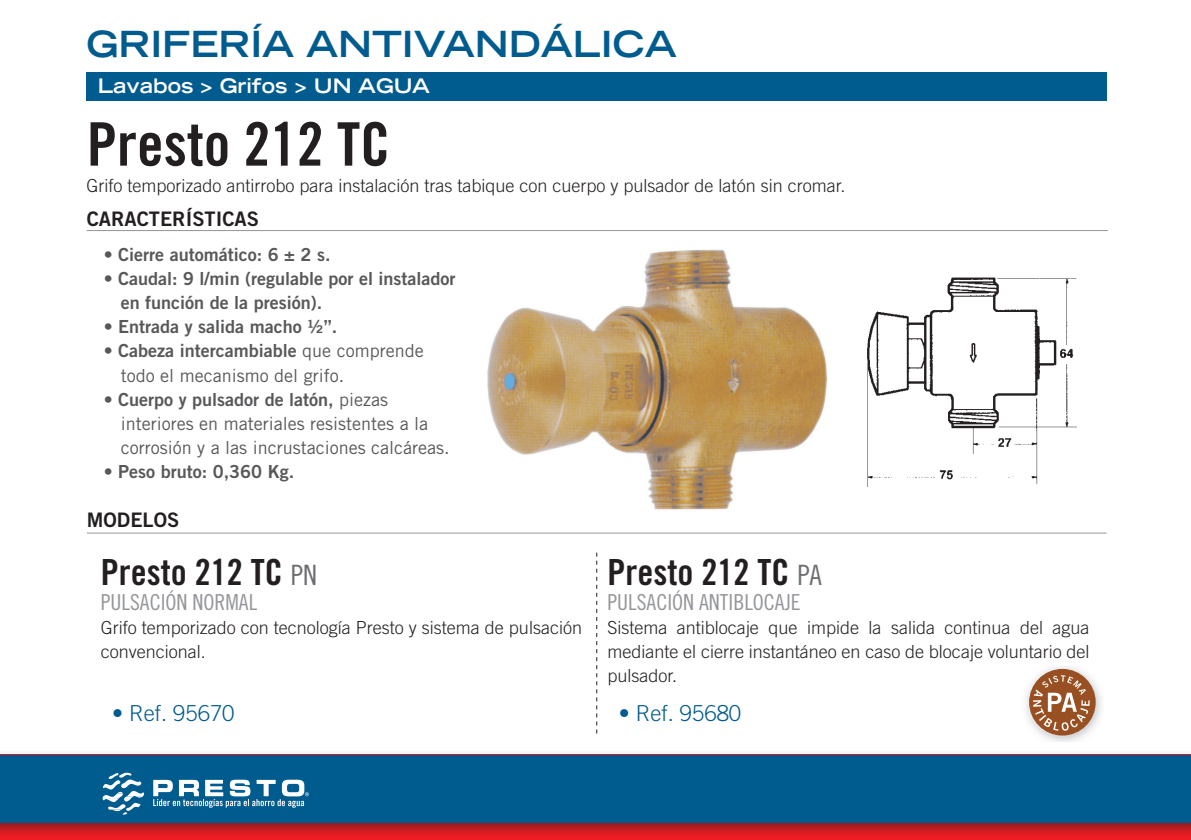
<style>
.page{position:relative;width:1191px;height:840px;background:#fff}
.page>*{position:absolute;margin:0;border:0;box-sizing:border-box;transform-origin:0 0}
.t1{font:60px "Trade Gothic Bold Cond Twenty";color:#231f20}
.t2{font:36px "Trade Gothic Bold Cond Twenty";color:#231f20}
.t3{font:700 expanded 36px "Trade Gothic LH";color:#005b8f}
.t4{font:22px "Trade Gothic Cond Eighteen";color:#939598}
.t5{font:300 22px "Trade Gothic";color:#005b8f}
.t6{font:20px "Trade Gothic Bold Two";color:#231f20}
.t7{font:700 expanded 20px "Trade Gothic LH";color:#fff}
.t8{font:300 18px/24px "Trade Gothic";color:#231f20;text-align:justify}
.t9{font:18px/24px "Trade Gothic Bold Two";color:#57585a}
.t10{font:18px/24px "Trade Gothic";color:#57585a}
.s1{font-family:"Trade Gothic"}
.s2{font-family:"Trade Gothic Cond Eighteen";font-size:28px;color:#6c6d70}
</style>
<div class="page">
<div style="left:86px;top:71px;width:1020px;height:29px;background:#005b8f"></div>
<div style="left:0;top:749px;width:1191px;height:90px;background:#231f20;opacity:.5"></div>
<div style="left:0;top:754px;width:1191px;height:68px;background:#005b8f"></div>
<svg style="left:102px;top:772px;width:207px;height:42px"></svg>
<hr style="left:87px;top:230px;width:1020px;height:1px;background:#939598">
<img style="left:487px;top:249px;width:340px;height:261px">
<img style="left:867px;top:277px;width:210px;height:210px">
<svg style="left:596px;top:552px;width:1px;height:181px"></svg>
<hr style="left:87px;top:532px;width:1019px;height:1px;background:#939598">
<img style="left:1026px;top:666px;width:76px;height:75px">
<div style="left:1029px;top:668px;width:66px;height:67px;background:#985022;border-radius:50%"></div>
<svg style="left:1033px;top:674px;width:56px;height:56px"></svg>
<h2 class="t3" style="left:86px;top:21px;width:592px">GRIFERÍA ANTIVANDÁLICA</h2>
<p class="t7" style="left:98px;top:72px;width:334px">Lavabos &gt; Grifos &gt; UN AGUA</p>
<h1 class="t1" style="left:87px;top:108px;width:305px">Presto 212 TC</h1>
<p class="t8" style="left:86px;top:173px;width:760px">Grifo temporizado antirrobo para instalación tras tabique con cuerpo y pulsador de latón sin cromar.</p>
<p class="t6" style="left:87px;top:206px;width:174px">CARACTERÍSTICAS</p>
<p class="t9" style="left:104px;top:242px;width:228px">• Cierre automático: 6 ± 2 s.</p>
<p class="t9" style="left:121px;top:266px;width:336px;text-indent:-17px">• Caudal: 9 l/min (regulable por el instalador en función de la presión).</p>
<p class="t9" style="left:104px;top:314px;width:235px">• Entrada y salida macho ½”.</p>
<p class="t9" style="left:104px;top:338px;width:322px">• Cabeza intercambiable <span class="s1">que comprende</span></p>
<p class="t10" style="left:121px;top:362px;width:225px">todo el mecanismo del grifo.</p>
<p class="t9" style="left:104px;top:386px;width:286px">• Cuerpo y pulsador de latón, <span class="s1">piezas</span></p>
<p class="t10" style="left:121px;top:410px;width:330px">interiores en materiales resistentes a la corrosión y a las incrustaciones calcáreas.</p>
<p class="t9" style="left:104px;top:458px;width:192px">• Peso bruto: 0,360 Kg.</p>
<p class="t6" style="left:87px;top:507px;width:94px">MODELOS</p>
<h2 class="t2" style="left:101px;top:550px;width:218px">Presto 212 TC <span class="s2">PN</span></h2>
<p class="t4" style="left:101px;top:589px;width:158px">PULSACIÓN NORMAL</p>
<p class="t8" style="left:101px;top:615px;width:483px">Grifo temporizado con tecnología Presto y sistema de pulsación convencional.</p>
<h2 class="t2" style="left:607px;top:550px;width:216px">Presto 212 TC <span class="s2">PA</span></h2>
<p class="t4" style="left:607px;top:589px;width:195px">PULSACIÓN ANTIBLOCAJE</p>
<p class="t8" style="left:607px;top:615px;width:483px">Sistema antiblocaje que impide la salida continua del agua mediante el cierre instantáneo en caso de blocaje voluntario del pulsador.</p>
<p class="t5" style="left:112px;top:699px;width:124px">• Ref. 95670</p>
<p class="t5" style="left:619px;top:699px;width:124px">• Ref. 95680</p>
</div>
